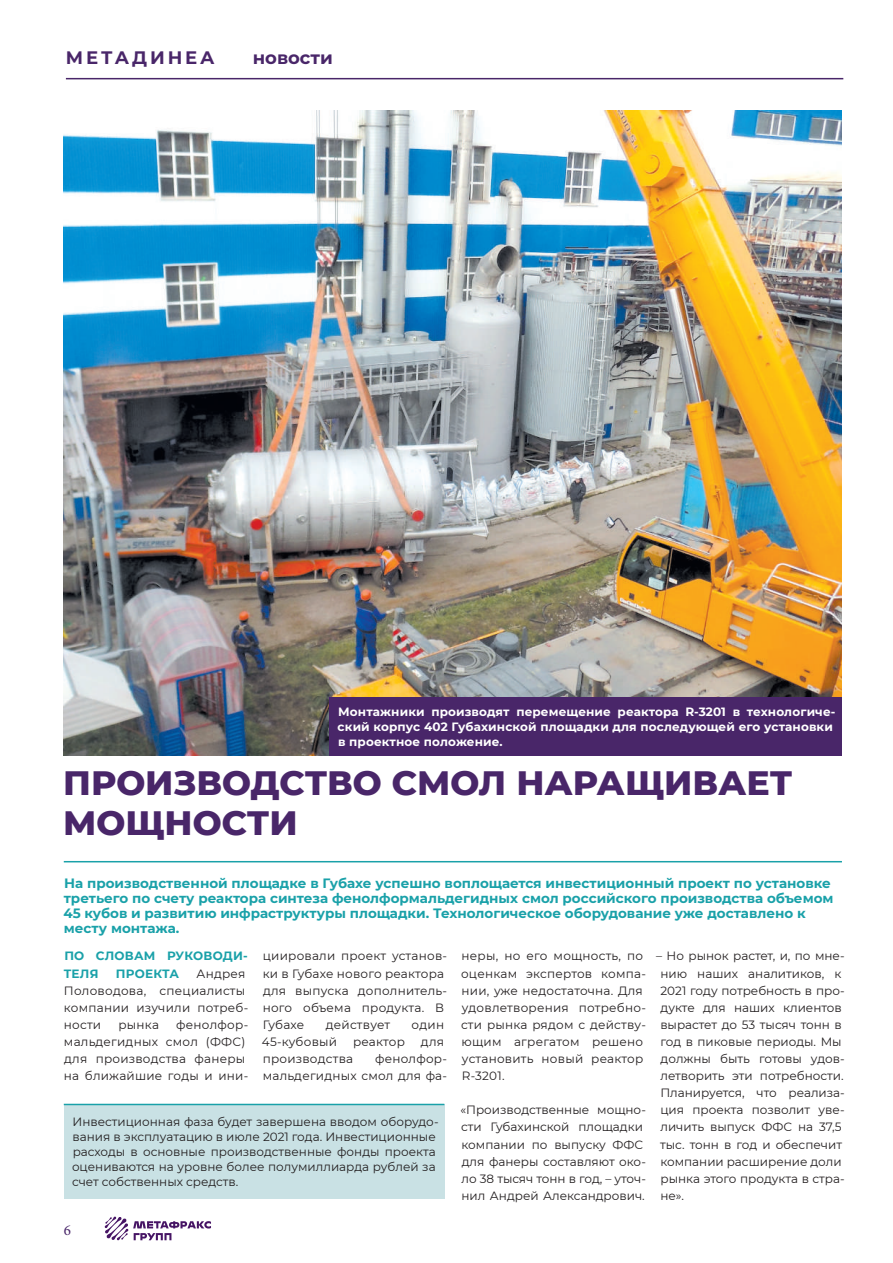
<style>
.page{position:relative;width:893px;height:1263px;background:#fff}
.page>*{position:absolute;margin:0;border:0;box-sizing:border-box;transform-origin:0 0}
.t1{font:800 34.5px "Montserrat";color:#492669}
.t2{font:700 18px "Montserrat";letter-spacing:.08em;color:#492669}
.t3{font:15px "Minion Pro";color:#492669}
.t4{font:700 13.5px/15px "Montserrat";color:#1aa1a9}
.t5{font:12px/17.1px "Montserrat";color:#231f20}
.t6{font:12px/17.1px "Montserrat";letter-spacing:.02em;color:#231f20}
.t7{font:700 12px/15px "Montserrat";letter-spacing:.01em;color:#fff}
.t8{font:700 12px "Montserrat";letter-spacing:.02em;color:#1aa1a9}
</style>
<div class="page">
<svg style="left:105px;top:1216px;width:106px;height:24px"></svg>
<hr style="left:66px;top:78px;width:777px;height:1px;background:#492669">
<div style="left:64px;top:1104px;width:380px;height:95px;background:#c9e1e4"></div>
<hr style="left:64px;top:1104px;width:380px;height:1px;background:#1aa1a9">
<hr style="left:64px;top:861px;width:778px;height:1px;background:#1aa1a9">
<img style="left:64px;top:111px;width:778px;height:644px">
<div style="left:329px;top:697px;width:513px;height:58px;background:#492669"></div>
<h2 class="t2" style="left:66px;top:45px;width:150px">МЕТАДИНЕ А</h2>
<h2 class="t2" style="left:253px;top:45px;width:82px">новости</h2>
<p class="t7" style="left:338px;top:704px;width:499px">Монтажники производят перемещение реактора R-3201 в технологиче&shy;ский корпус 402 Губахинской площадки для последующей его установки в проектное положение.</p>
<h1 class="t1" style="left:63px;top:757px;width:28px">ПРОИЗВО</h1>
<h1 class="t1" style="left:250px;top:757px;width:56px">ДСТВО</h1>
<h1 class="t1" style="left:392px;top:757px;width:29px">СМОЛ</h1>
<h1 class="t1" style="left:516px;top:757px;width:29px">НАРАЩИВАЕТ</h1>
<h1 class="t1" style="left:63px;top:797px;width:30px">МОЩНОСТИ</h1>
<p class="t4" style="left:63px;top:875px;width:771px">На производственной площадке в Губахе успешно воплощается инвестиционный проект по установке третьего по счету реактора синтеза фенолформальдегидных смол российского производства объемом 45 кубов и развитию инфраструктуры площадки. Технологическое оборудование уже доставлено к месту монтажа.</p>
<p class="t8" style="left:64px;top:947px;width:113px">ПО СЛОВАМ РУК</p>
<p class="t8" style="left:193px;top:947px;width:56px">ОВОДИ-</p>
<p class="t8" style="left:64px;top:964px;width:36px">ТЕЛЯ</p>
<p class="t8" style="left:116px;top:964px;width:39px">ПРОЕКТ</p>
<p class="t8" style="left:170px;top:964px;width:11px">А</p>
<p class="t6" style="left:64px;top:964px;width:186px;text-indent:133px">Андрея<br>Половодова, специалисты компании изучили потреб&shy;ности</p>
<p class="t6" style="left:64px;top:1015px;width:186px;text-indent:112px">фенолфор&shy;мальдегидных смол (ФФС) для производства фанеры на ближайшие годы и ини-</p>
<p class="t5" style="left:118px;top:1015px;width:42px">рынка</p>
<p class="t6" style="left:263px;top:947px;width:186px">циировали проект установ&shy;ки в Губахе нового реактора для выпуска дополнитель&shy;ного объема продукта. В<br>Губахе</p>
<p class="t6" style="left:326px;top:1015px;width:66px">действует</p>
<p class="t5" style="left:412px;top:1015px;width:34px">один</p>
<p class="t6" style="left:262px;top:1033px;width:77px">45-кубовый</p>
<p class="t5" style="left:353px;top:1033px;width:53px">реактор</p>
<p class="t5" style="left:421px;top:1033px;width:25px">для</p>
<p class="t6" style="left:263px;top:1050px;width:92px">производства</p>
<p class="t6" style="left:263px;top:1050px;width:186px;text-align:right">фенолфор-<br>мальдегидных смол для фа-</p>
<p class="t5" style="left:72px;top:1114px;width:368px;line-height:15px">Инвестиционная фаза будет завершена вводом оборудо&shy;вания в эксплуатацию в июле 2021 года. Инвестиционные расходы в основные производственные фонды проекта оцениваются на уровне более полумиллиарда рублей за счет собственных средств.</p>
<p class="t3" style="left:64px;top:1220px;width:9px">6</p>
<p class="t6" style="left:461px;top:947px;width:186px">неры, но его мощность, по оценкам экспертов компа&shy;нии, уже недостаточна. Для удовлетворения потребно&shy;сти рынка рядом с действу&shy;ющим агрегатом решено установить новый реактор<br>R-3201.</p>
<p class="t5" style="left:460px;top:1101px;width:187px">«Производственные мощно&shy;сти Губахинской площадки компании по выпуску ФФС для фанеры составляют око&shy;ло 38 тысяч тонн в год, – уточ&shy;нил Андрей Александрович.</p>
<p class="t5" style="left:660px;top:947px;width:186px;text-indent:-4px">– Но рынок растет, и, по мне&shy;нию наших аналитиков, к<br>2021 году потребность в про&shy;дукте для наших клиентов вырастет до 53 тысяч тонн в год в пиковые периоды. Мы должны быть готовы удов&shy;летворить эти потребности.<br>Планируется, что реализа&shy;ция проекта позволит уве&shy;личить выпуск ФФС на 37,5 тыс. тонн в год и обеспечит компании расширение доли рынка этого продукта в стра&shy;не».</p>
</div>
